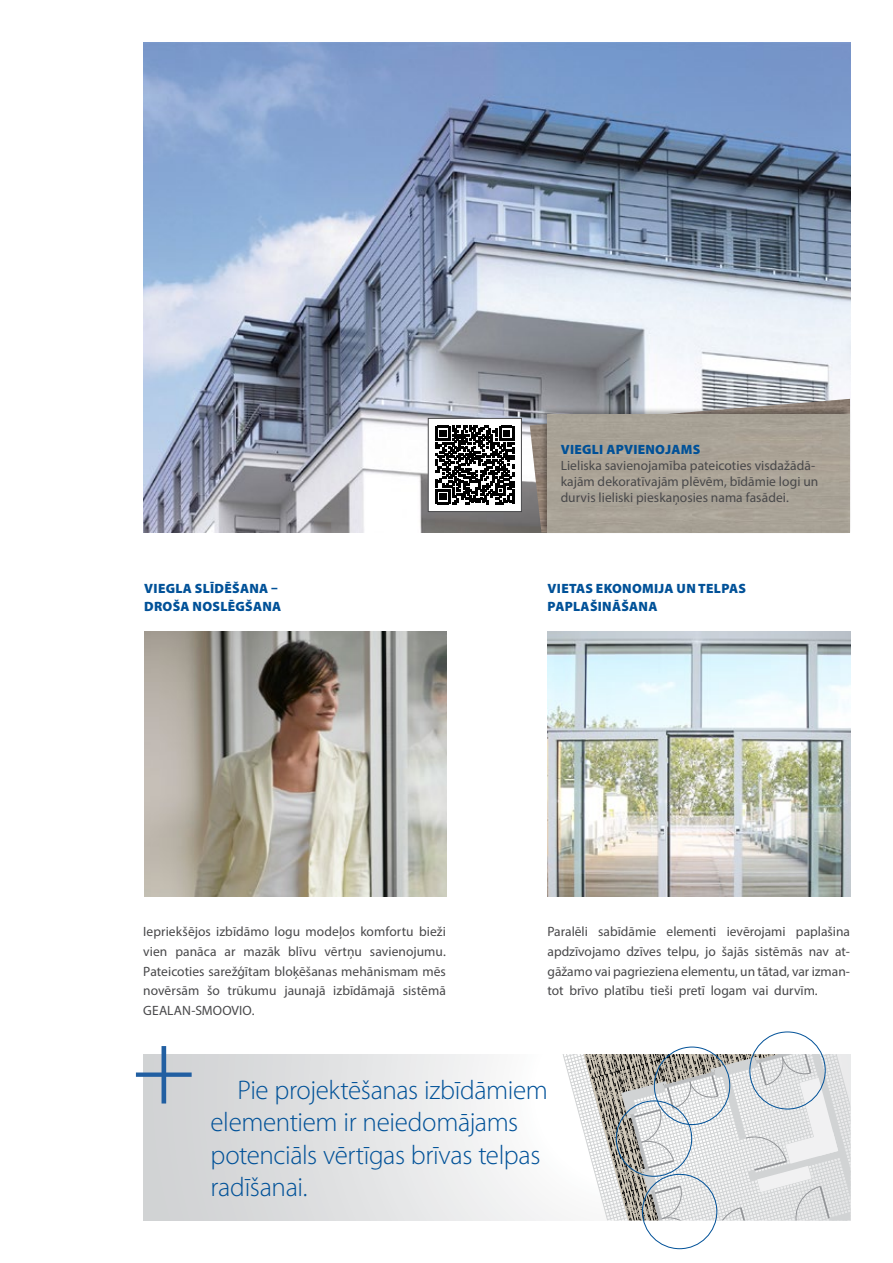
<style>
.page{position:relative;width:893px;height:1263px;background:#fff}
.page>*{position:absolute;margin:0;border:0;box-sizing:border-box;transform-origin:0 0}
.t1{font:300 108px "Myriad Pro";color:#215fa2}
.t2{font:300 27px/32.4px "Myriad Pro";letter-spacing:-.015em;color:#005198}
.t3{font:13.5px/19.6px "Myriad Pro";color:#48484a;text-align:justify}
.t4{font:900 13.5px/18px "Myriad Pro";letter-spacing:.02em;color:#005198}
</style>
<div class="page">
<img style="left:143px;top:43px;width:707px;height:490px">
<img style="left:548px;top:632px;width:303px;height:265px">
<img style="left:144px;top:632px;width:302px;height:265px">
<img style="left:530px;top:399px;width:320px;height:134px">
<svg style="left:143px;top:1054px;width:416px;height:166px"></svg>
<svg style="left:559px;top:1054px;width:291px;height:166px"></svg>
<div style="left:616px;top:1100px;width:76px;height:77px;border:1px solid #005198;border-radius:50%"></div>
<div style="left:654px;top:1047px;width:76px;height:78px;border:1px solid #005198;border-radius:50%"></div>
<div style="left:749px;top:1031px;width:77px;height:78px;border:1px solid #005198;border-radius:50%"></div>
<div style="left:642px;top:1174px;width:75px;height:75px;border:1px solid #005198;border-radius:50%"></div>
<div style="left:540px;top:407px;width:311px;height:127px;background:#000;opacity:.3"></div>
<div style="left:547px;top:415px;width:303px;height:118px;background:#a9a296"></div>
<div style="left:428px;top:418px;width:93px;height:93px;background:#fff"></div>
<svg style="left:436px;top:426px;width:78px;height:78px"></svg>
<div style="left:428px;top:418px;width:94px;height:94px;border:1px solid #48484a"></div>
<p class="t4" style="left:561px;top:440px;width:141px">VIEGLI APVIENOJAMS</p>
<p class="t3" style="left:561px;top:457px;width:259px;line-height:16.2px;text-align:left">Lieliska savienojamība pateicoties visdažādā&shy;kajām dekoratīvajām plēvēm, bīdāmie logi un durvis lieliski pieskaņosies nama fasādei.</p>
<p class="t4" style="left:144px;top:579px;width:139px">VIEGLA SLĪDĒŠANA –<br>DROŠA NOSLĒGŠANA</p>
<p class="t4" style="left:548px;top:579px;width:200px">VIETAS EKONOMIJA UN TELPAS<br>PAPLAŠINĀŠANA</p>
<p class="t3" style="left:143px;top:922px;width:304px">Iepriekšējos izbīdāmo logu modeļos komfortu bieži vien panāca ar mazāk blīvu vērtņu savienojumu.<br>Pateicoties sarežģītam bloķēšanas mehānismam mēs novērsām šo trūkumu jaunajā izbīdāmajā sistēmā GEALAN-SMOOVIO.</p>
<p class="t3" style="left:547px;top:922px;width:304px">Paralēli sabīdāmie elementi ievērojami paplašina apdzīvojamo dzīves telpu, jo šajās sistēmās nav at&shy;gāžamo vai pagrieziena elementu, un tātad, var izman&shy;tot brīvo platību tieši pretī logam vai durvīm.</p>
<h1 class="t1" style="left:132px;top:1002px;width:66px">+</h1>
<h2 class="t2" style="left:210px;top:1073px;width:339px;text-indent:27px">Pie projektēšanas izbīdāmiem elementiem ir neiedomājams potenciāls vērtīgas brīvas telpas radīšanai.</h2>
</div>
